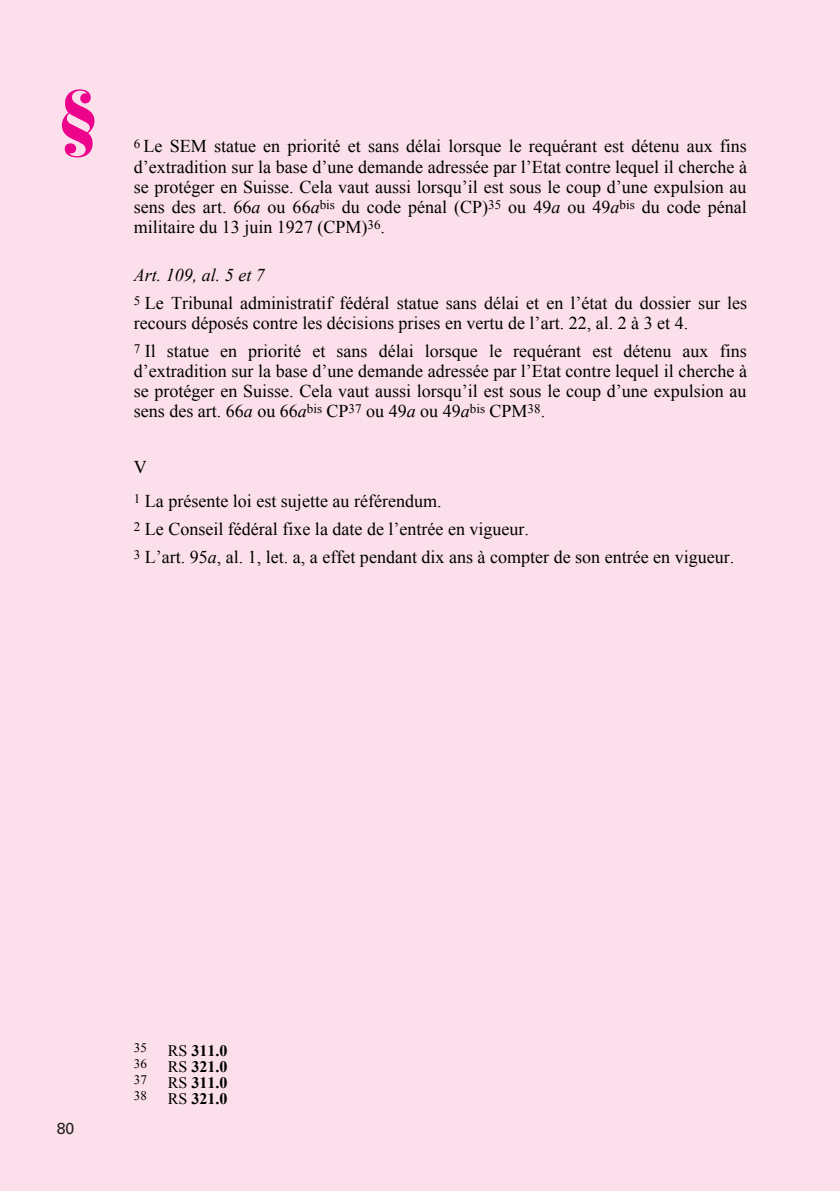
<style>
.page{position:relative;width:840px;height:1191px;background:#fff}
.page>*{position:absolute;margin:0;border:0;box-sizing:border-box;transform-origin:0 0}
.t1{font:900 70px "Bauer Bodoni";color:#ed028c}
.t2{font:18px/20px "Times New Roman";color:#000;text-align:justify}
.t3{font:italic 18px "Times New Roman";color:#000}
.t4{font:700 16px/16px "Times New Roman";color:#000}
.t5{font:16px "Univers";color:#231f20}
.t6{font:13px/16px "Times New Roman";color:#000;text-align:justify}
.s1{font-style:italic}
.s2{font-weight:400}
</style>
<div class="page">
<div style="left:0;top:0;width:839px;height:1191px;background:#fbdfeb"></div>
<h1 class="t1" style="left:57px;top:73px;width:44px">§</h1>
<p class="t2" style="left:134px;top:136px;width:614px"><sup>6</sup> Le SEM statue en priorité et sans délai lorsque le requérant est détenu aux fins d’extradition sur la base d’une demande adressée par l’Etat contre lequel il cherche à se protéger en Suisse. Cela vaut aussi lorsqu’il est sous le coup d’une expulsion au sens des art. 66<span class="s1">a</span> ou 66<span class="s1">a</span><sup>bis</sup> du code pénal (CP)<sup>35</sup> ou 49<span class="s1">a</span> ou 49<span class="s1">a</span><sup>bis</sup> du code pénal militaire du 13 juin 1927 (CPM)<sup>36</sup>.</p>
<h3 class="t3" style="left:134px;top:262px;width:133px">Art. 109, al. 5 et 7</h3>
<p class="t2" style="left:134px;top:292px;width:614px"><sup>5</sup> Le Tribunal administratif fédéral statue sans délai et en l’état du dossier sur les recours déposés contre les décisions prises en vertu de l’art. 22, al. 2 à 3 et 4.</p>
<p class="t2" style="left:134px;top:340px;width:614px"><sup>7</sup> Il statue en priorité et sans délai lorsque le requérant est détenu aux fins d’extradition sur la base d’une demande adressée par l’Etat contre lequel il cherche à se protéger en Suisse. Cela vaut aussi lorsqu’il est sous le coup d’une expulsion au sens des art. 66<span class="s1">a</span> ou 66<span class="s1">a</span><sup>bis</sup> CP<sup>37</sup> ou 49<span class="s1">a</span> ou 49<span class="s1">a</span><sup>bis</sup> CPM<sup>38</sup>.</p>
<p class="t2" style="left:134px;top:456px;width:14px">V</p>
<p class="t2" style="left:134px;top:490px;width:309px"><sup>1</sup> La présente loi est sujette au référendum.</p>
<p class="t2" style="left:134px;top:518px;width:396px"><sup>2</sup> Le Conseil fédéral fixe la date de l’entrée en vigueur.</p>
<p class="t2" style="left:134px;top:546px;width:601px"><sup>3</sup> L’art. 95<span class="s1">a</span>, al. 1, let. a, a effet pendant dix ans à compter de son entrée en vigueur.</p>
<p class="t5" style="left:57px;top:1119px;width:19px">80</p>
<p class="t6" style="left:134px;top:1039px;width:15px">35<br>36<br>37<br>38</p>
<p class="t4" style="left:168px;top:1041px;width:61px"><span class="s2">RS</span> 311.0<br><span class="s2">RS</span> 321.0</p>
<p class="t4" style="left:168px;top:1073px;width:61px"><span class="s2">RS</span> 311.0<br><span class="s2">RS</span> 321.0</p>
</div>
